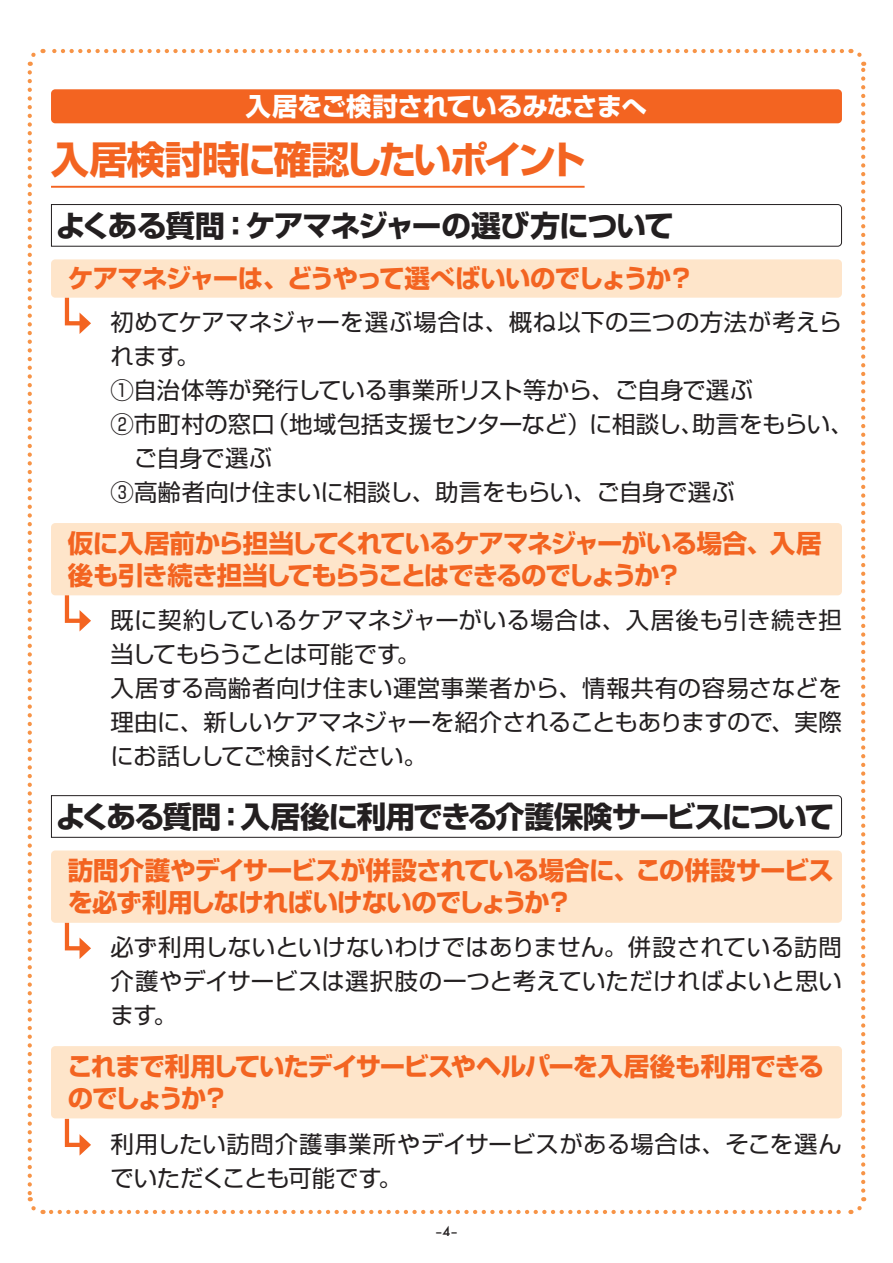
<style>
.page{position:relative;width:893px;height:1263px;background:#fff}
.page>*{position:absolute;margin:0;border:0;box-sizing:border-box;transform-origin:0 0}
.t1{font:700 38.25px "Shin Go Pro";letter-spacing:-.06em;color:#f36421}
.t2{font:700 29.7px "Shin Go Pro";letter-spacing:-.05em;color:#231f20}
.t3{font:700 25.5px/32px "Shin Go Pro";letter-spacing:-.04em;color:#f36421}
.t4{font:700 25.5px "Shin Go Pro";letter-spacing:-.015em;color:#fff}
.t5{font:23.4px/34px "Shin Go Pro";color:#231f20}
.t6{font:23.4px "Shin Go Pro";letter-spacing:.02em;color:#231f20}
.t7{font:500 12.75px "Futura";color:#231f20}
</style>
<div class="page">
<svg style="left:27px;top:72px;width:17px;height:1143px"></svg>
<svg style="left:51px;top:1197px;width:816px;height:17px"></svg>
<svg style="left:850px;top:48px;width:15px;height:1143px"></svg>
<svg style="left:27px;top:49px;width:815px;height:17px"></svg>
<hr style="left:51px;top:186px;width:534px;height:2px;background:#f36421">
<div style="left:51px;top:89px;width:791px;height:34px;background:#f36421;border-radius:4px"></div>
<svg style="left:51px;top:204px;width:791px;height:43px"></svg>
<svg style="left:51px;top:795px;width:791px;height:43px"></svg>
<div style="left:51px;top:1046px;width:791px;height:72px;background:#fee5ca;border-radius:4px"></div>
<svg style="left:63px;top:595px;width:28px;height:36px"></svg>
<svg style="left:64px;top:298px;width:27px;height:36px"></svg>
<svg style="left:64px;top:923px;width:27px;height:36px"></svg>
<div style="left:51px;top:523px;width:791px;height:72px;background:#fee5ca;border-radius:4px"></div>
<div style="left:51px;top:850px;width:791px;height:73px;background:#fee5ca;border-radius:4px"></div>
<svg style="left:63px;top:1118px;width:28px;height:37px"></svg>
<div style="left:51px;top:259px;width:791px;height:39px;background:#fee5ca;border-radius:4px"></div>
<p class="t4" style="left:246px;top:86px;width:403px">入居をご検討されているみなさまへ</p>
<h1 class="t1" style="left:51px;top:129px;width:536px">入居検討時に確認したいポイント</h1>
<p class="t2" style="left:56px;top:202px;width:620px">よくある質問：ケアマネジャーの選び方について</p>
<p class="t3" style="left:68px;top:260px;width:628px">ケアマネジャーは、どうやって選べばいいのでしょうか？</p>
<p class="t6" style="left:111px;top:303px;width:733px">初めてケアマネジャーを選ぶ場合は、概ね以下の三つの方法が考えら</p>
<p class="t5" style="left:111px;top:336px;width:91px">れます。</p>
<p class="t5" style="left:111px;top:370px;width:644px">①自治体等が発行している事業所リスト等から、ご自身で選ぶ</p>
<p class="t5" style="left:111px;top:404px;width:745px">②市町村の窓口（地域包括支援センターなど）に相談し、助言をもらい、</p>
<p class="t5" style="left:134px;top:438px;width:140px">ご自身で選ぶ</p>
<p class="t5" style="left:111px;top:472px;width:626px">③高齢者向け住まいに相談し、助言をもらい、ご自身で選ぶ</p>
<p class="t3" style="left:68px;top:525px;width:755px">仮に入居前から担当してくれているケアマネジャーがいる場合、入居後も引き続き担当してもらうことはできるのでしょうか？</p>
<p class="t5" style="left:111px;top:600px;width:733px">既に契約しているケアマネジャーがいる場合は、入居後も引き続き担当してもらうことは可能です。<br>入居する高齢者向け住まい運営事業者から、情報共有の容易さなどを理由に、新しいケアマネジャーを紹介されることもありますので、実際にお話ししてご検討ください。</p>
<p class="t2" style="left:56px;top:793px;width:780px">よくある質問：入居後に利用できる介護保険サービスについて</p>
<p class="t3" style="left:68px;top:852px;width:768px">訪問介護やデイサービスが併設されている場合に、この併設サービスを必ず利用しなければいけないのでしょうか？</p>
<p class="t5" style="left:111px;top:927px;width:733px;text-align:justify">必ず利用しないといけないわけではありません。併設されている訪問介護やデイサービスは選択肢の一つと考えていただければよいと思います。</p>
<p class="t3" style="left:67px;top:1048px;width:758px">これまで利用していたデイサービスやヘルパーを入居後も利用できるのでしょうか？</p>
<p class="t5" style="left:111px;top:1124px;width:733px">利用したい訪問介護事業所やデイサービスがある場合は、そこを選んでいただくことも可能です。</p>
<p class="t7" style="left:435px;top:1222px;width:25px">–4–</p>
</div>
